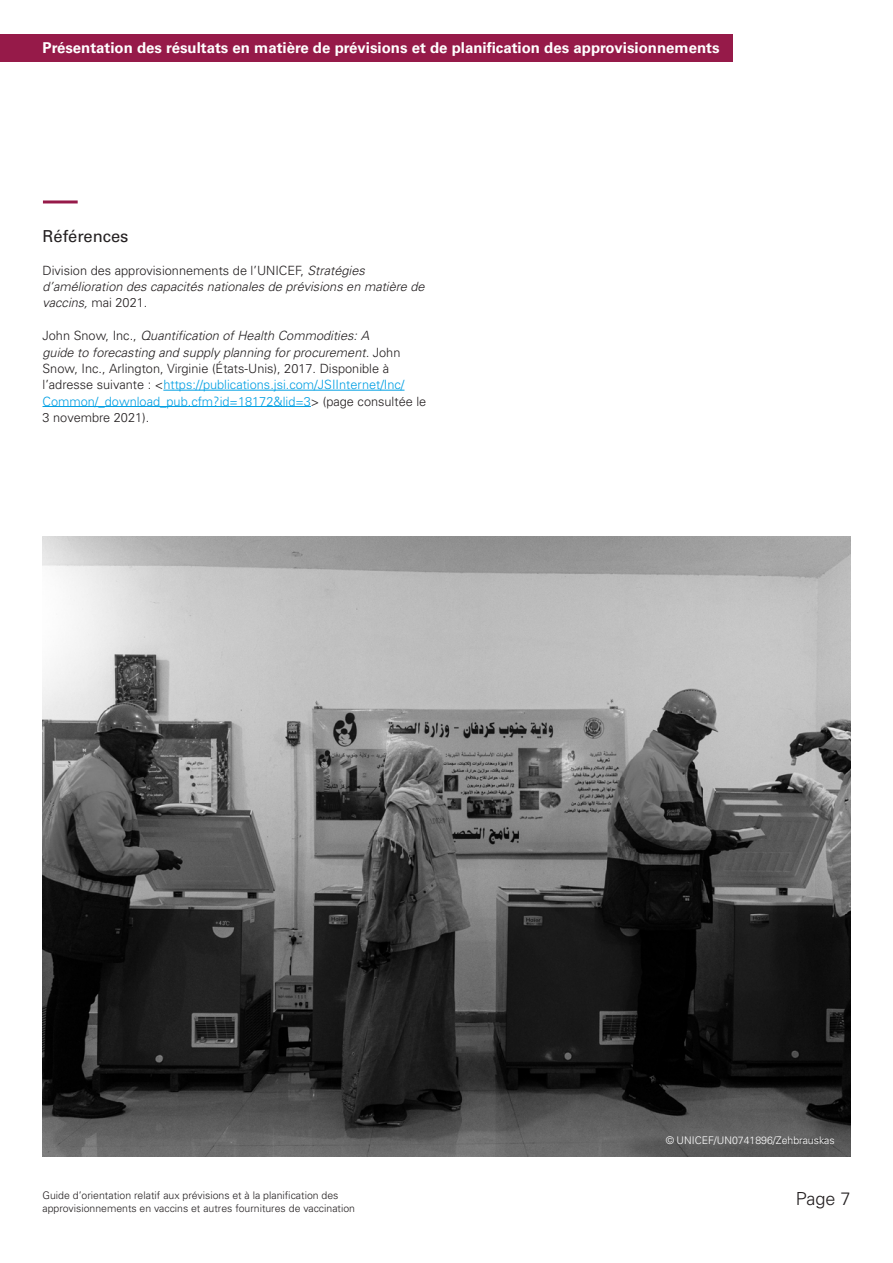
<style>
.page{position:relative;width:893px;height:1263px;background:#fff}
.page>*{position:absolute;margin:0;border:0;box-sizing:border-box;transform-origin:0 0}
.t1{font:300 18px "Univers LT Pro 45";color:#231f20}
.Sub_subtitle{font:16.5px "Univers LT 55 Rm";color:#231f20}
.Running_header{font:700 15px "Univers LT Pro 65";color:#fff}
.Body{font:12.75px/16.4px "Univers LT 45 Lt";color:#231f20}
.Body-2{font:12.75px/16.4px "Univers LT 45 Lt Obl";color:#231f20}
.t2{font:300 10.5px/12.6px "Univers LT Pro 45";color:#231f20}
.Img_Credits{font:10.5px "Univers LT 45 Lt";color:#fff}
.s1{font-family:"Univers LT 45 Lt"}
.s2{font-family:"Univers LT 45 Lt Obl"}
.s3{color:#009fe3}
</style>
<div class="page">
<hr style="left:163px;top:390px;width:241px;height:1px;background:#009fe3">
<hr style="left:43px;top:406px;width:268px;height:1px;background:#009fe3">
<img style="left:43px;top:537px;width:807px;height:620px">
<hr style="left:43px;top:200px;width:35px;height:3px;background:#961a49">
<div style="left:0;top:34px;width:732px;height:28px;background:#961a49"></div>
<p class="Running_header" style="left:43px;top:39px;width:678px">Présentation des résultats en matière de prévisions et de planification des approvisionnements</p>
<p class="Sub_subtitle" style="left:43px;top:226px;width:87px">Références</p>
<p class="Body-2" style="left:43px;top:262px;width:384px"><span class="s1">Division des approvisionnements de l’UNICEF,</span> Stratégies d’amélioration des capacités nationales de prévisions en matière de vaccins, <span class="s1">mai 2021.</span></p>
<p class="Body" style="left:43px;top:327px;width:385px">John Snow, Inc., <span class="s2">Quantification of Health Commodities: A<br>guide to forecasting and supply planning for procurement.</span> John Snow, Inc., Arlington, Virginie (États-Unis), 2017. Disponible à l’adresse suivante : &lt;<span class="s3">https://publications.jsi.com/JSIInternet/Inc/ Common/_download_pub.cfm?id=18172&amp;lid=3</span>&gt; (page consultée le 3 novembre 2021).</p>
<p class="t2" style="left:43px;top:1189px;width:314px">Guide d’orientation relatif aux prévisions et à la planification des approvisionnements en vaccins et autres fournitures de vaccination</p>
<p class="Img_Credits" style="left:666px;top:1134px;width:171px">© UNICEF/UN0741896/Zehbrauskas</p>
<h1 class="t1" style="left:796px;top:1187px;width:56px">Page 7</h1>
</div>
